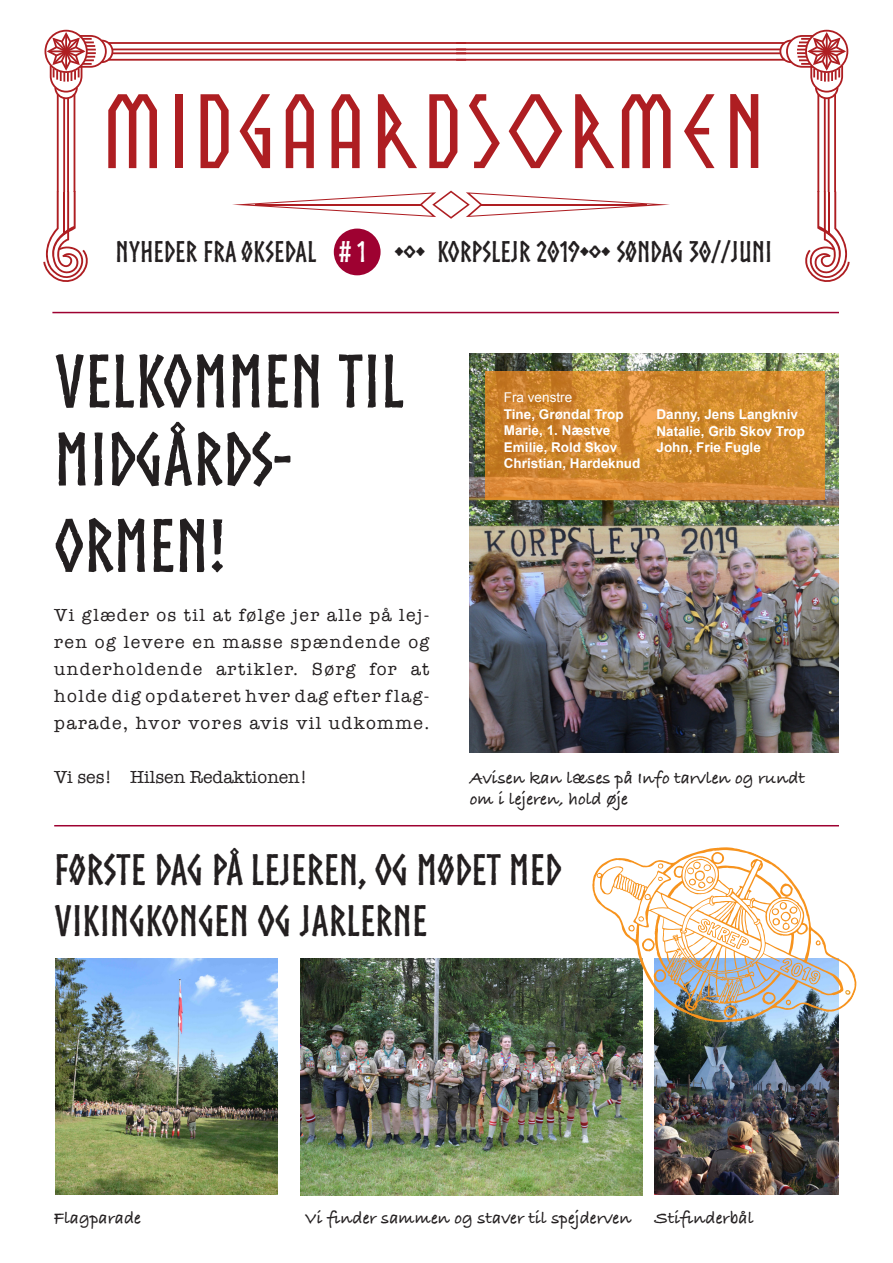
<style>
.page{position:relative;width:893px;height:1263px;background:#fff}
.page>*{position:absolute;margin:0;border:0;box-sizing:border-box;transform-origin:0 0}
.t1{font:700 72px/78px "Norse";color:#231f20}
.t2{font:700 42px "Norse";color:#231f20}
.t3{font:700 28.5px "Norse";color:#231f20}
.brød{font:18px/27px "American Typewriter";letter-spacing:.08em;color:#231f20;text-align:justify}
.t4{font:700 18px "Bradley Hand ITCTT";color:#231f20}
.brød-2{font:18px "American Typewriter";color:#231f20}
.t5{font:700 13.5px "Arial";color:#fff}
.t6{font:13.5px "Arial";color:#fff}
.s1{color:#fff}
</style>
<div class="page">
<hr style="left:456px;top:42px;width:329px;height:2px;background:#ae1e22">
<hr style="left:456px;top:59px;width:329px;height:2px;background:#ae1e22">
<hr style="left:456px;top:49px;width:325px;height:1px;background:#ae1e22">
<hr style="left:456px;top:52px;width:325px;height:2px;background:#ae1e22">
<hr style="left:817px;top:94px;width:2px;height:98px;background:#ae1e22">
<hr style="left:834px;top:94px;width:2px;height:98px;background:#ae1e22">
<hr style="left:824px;top:98px;width:2px;height:94px;background:#ae1e22">
<hr style="left:828px;top:98px;width:2px;height:94px;background:#ae1e22">
<svg style="left:779px;top:30px;width:69px;height:69px"></svg>
<svg style="left:43px;top:191px;width:45px;height:91px"></svg>
<hr style="left:108px;top:42px;width:358px;height:2px;background:#ae1e22">
<hr style="left:108px;top:59px;width:358px;height:2px;background:#ae1e22">
<hr style="left:112px;top:49px;width:354px;height:1px;background:#ae1e22">
<hr style="left:112px;top:52px;width:354px;height:2px;background:#ae1e22">
<hr style="left:74px;top:94px;width:1px;height:98px;background:#ae1e22">
<hr style="left:57px;top:94px;width:2px;height:98px;background:#ae1e22">
<hr style="left:67px;top:98px;width:2px;height:94px;background:#ae1e22">
<hr style="left:63px;top:98px;width:2px;height:94px;background:#ae1e22">
<svg style="left:805px;top:191px;width:45px;height:91px"></svg>
<svg style="left:232px;top:191px;width:438px;height:28px"></svg>
<svg style="left:45px;top:30px;width:112px;height:138px"></svg>
<div style="left:176px;top:94px;width:7px;height:74px;background:#ae1e22"></div>
<svg style="left:201px;top:94px;width:28px;height:74px"></svg>
<svg style="left:240px;top:94px;width:30px;height:74px"></svg>
<svg style="left:286px;top:94px;width:28px;height:74px"></svg>
<svg style="left:331px;top:94px;width:29px;height:74px"></svg>
<svg style="left:378px;top:94px;width:39px;height:74px"></svg>
<svg style="left:429px;top:94px;width:28px;height:74px"></svg>
<svg style="left:469px;top:94px;width:31px;height:74px"></svg>
<svg style="left:509px;top:94px;width:53px;height:74px"></svg>
<svg style="left:575px;top:94px;width:39px;height:74px"></svg>
<svg style="left:622px;top:94px;width:48px;height:74px"></svg>
<svg style="left:684px;top:94px;width:31px;height:74px"></svg>
<svg style="left:730px;top:94px;width:28px;height:74px"></svg>
<hr style="left:52px;top:312px;width:787px;height:1px;background:#9e0131">
<img style="left:470px;top:354px;width:369px;height:399px">
<svg style="left:485px;top:371px;width:339px;height:129px;background:#d38930"></svg>
<hr style="left:54px;top:825px;width:785px;height:1px;background:#9e0131">
<div style="left:334px;top:229px;width:47px;height:46px;background:#9e0131;border-radius:50%"></div>
<img style="left:55px;top:959px;width:222px;height:235px">
<img style="left:301px;top:959px;width:341px;height:237px">
<img style="left:654px;top:1022px;width:185px;height:172px">
<svg style="left:592px;top:847px;width:264px;height:175px"></svg>
<svg style="left:762px;top:992px;width:14px;height:13px"></svg>
<svg style="left:724px;top:1005px;width:13px;height:13px"></svg>
<svg style="left:642px;top:938px;width:13px;height:13px"></svg>
<svg style="left:654px;top:969px;width:12px;height:13px"></svg>
<svg style="left:785px;top:999px;width:6px;height:6px"></svg>
<svg style="left:845px;top:990px;width:6px;height:5px"></svg>
<svg style="left:816px;top:940px;width:5px;height:5px"></svg>
<svg style="left:657px;top:863px;width:7px;height:5px"></svg>
<svg style="left:628px;top:916px;width:16px;height:15px"></svg>
<svg style="left:658px;top:877px;width:5px;height:4px"></svg>
<svg style="left:679px;top:952px;width:8px;height:10px"></svg>
<svg style="left:780px;top:958px;width:40px;height:26px"></svg>
<svg style="left:684px;top:859px;width:32px;height:32px"></svg>
<svg style="left:769px;top:883px;width:32px;height:50px"></svg>
<svg style="left:698px;top:919px;width:51px;height:30px"></svg>
<svg style="left:731px;top:979px;width:8px;height:3px"></svg>
<p class="t3" style="left:116px;top:236px;width:658px">NYHEDER FRA ØKSEDAL <span class="s1"># 1</span> •ᛜ• KORPSLEJR 2019•ᛜ• SØNDAG 30//JUNI</p>
<p class="t1" style="left:54px;top:342px;width:352px">VELKOMMEN TIL<br>MIDGÅRDS-</p>
<p class="t1" style="left:54px;top:506px;width:173px">ORMEN!</p>
<p class="brød" style="left:54px;top:601px;width:377px">Vi glæder os til at følge jer alle på lej&shy;ren og levere en masse spændende og underholdende artikler. Sørg for at holde dig opdateret hver dag efter flag&shy;parade, hvor vores avis vil udkomme.</p>
<p class="brød-2" style="left:54px;top:763px;width:255px">Vi ses! Hilsen Redaktionen!</p>
<p class="t6" style="left:504px;top:388px;width:70px">Fra venstre</p>
<p class="t5" style="left:504px;top:405px;width:121px">Tine, Grøndal Trop</p>
<p class="t5" style="left:504px;top:421px;width:108px">Marie, 1. Næstve</p>
<p class="t5" style="left:504px;top:438px;width:115px">Emilie, Rold Skov</p>
<p class="t5" style="left:504px;top:454px;width:138px">Christian, Hardeknud</p>
<p class="t5" style="left:657px;top:405px;width:143px">Danny, Jens Langkniv</p>
<p class="t5" style="left:657px;top:422px;width:150px">Natalie, Grib Skov Trop</p>
<p class="t5" style="left:657px;top:438px;width:106px">John, Frie Fugle</p>
<p class="t4" style="left:470px;top:764px;width:337px">Avisen kan læses på Info tarvlen og rundt</p>
<p class="t4" style="left:470px;top:786px;width:160px">om i lejeren, hold øje</p>
<p class="t2" style="left:54px;top:847px;width:509px">FØRSTE DAG PÅ LEJEREN, OG MØDET MED</p>
<p class="t2" style="left:54px;top:897px;width:375px">VIKINGKONGEN OG JARLERNE</p>
<p class="t4" style="left:54px;top:1204px;width:89px">Flagparade</p>
<p class="t4" style="left:305px;top:1204px;width:328px">Vi finder sammen og staver til spejderven</p>
<p class="t4" style="left:655px;top:1204px;width:100px">Stifinderbål</p>
</div>
